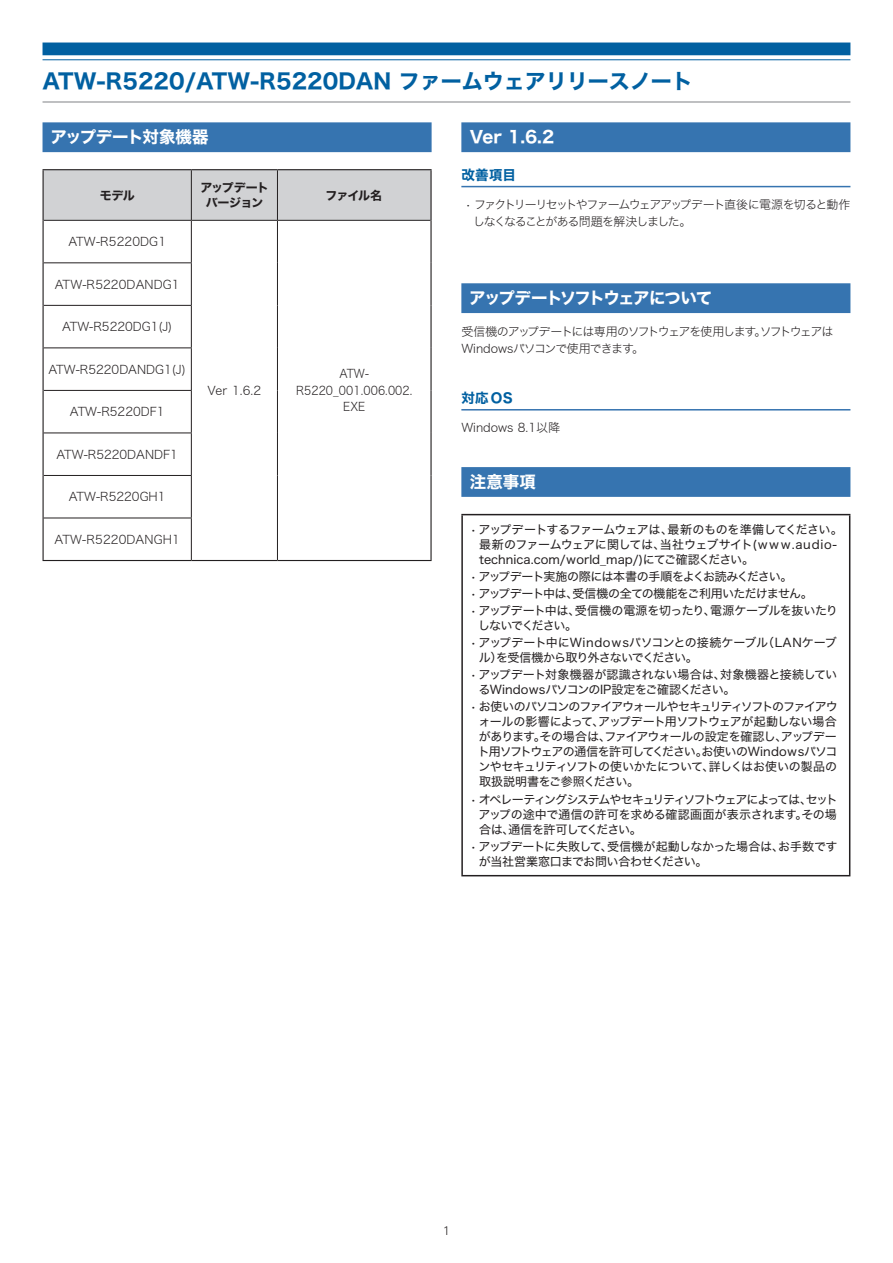
<style>
.page{position:relative;width:893px;height:1263px;background:#fff}
.page>*{position:absolute;margin:0;border:0;box-sizing:border-box;transform-origin:0 0}
.t1{font:21px "Hira Kaku Std W7";color:#0160a1}
.t2{font:16.5px "Hira Kaku Std W7";letter-spacing:-.09em;color:#fff}
.t3{font:16.5px "Hira Kaku Std W7";letter-spacing:-.06em;color:#fff}
.t4{font:16.5px "Hira Kaku Std W7";letter-spacing:-.03em;color:#fff}
.t5{font:13.5px "Hira Kaku Std W7";letter-spacing:.025em;color:#0160a1}
.t6{font:12px/15px "Hira Kaku Std W4";letter-spacing:-.035em;color:#231f20}
.t7{font:12px "Hira Kaku Std W2";color:#231f20}
.t8{font:12px/16.5px "Hira Kaku Std W2";letter-spacing:-.11em;color:#231f20}
.t9{font:12px/16.5px "Hira Kaku Std W2";letter-spacing:-.095em;color:#231f20}
.t10{font:12px/16.5px "Hira Kaku Std W2";color:#231f20;text-align:center;scale:.93 1}
.t11{font:12px/15px "Hira Kaku Std W7";letter-spacing:-.065em;color:#231f20;text-align:center}
.t12{font:300 12px "Univers Next Pro";color:#231f20}
</style>
<div class="page">
<div style="left:43px;top:43px;width:807px;height:12px;background:#0160a1"></div>
<hr style="left:43px;top:59px;width:807px;height:1px;background:#0160a1">
<hr style="left:43px;top:102px;width:807px;height:1px;background:#808285">
<div style="left:43px;top:122px;width:389px;height:30px;background:#3674b0"></div>
<div style="left:44px;top:170px;width:386px;height:50px;background:#d1d2d4"></div>
<svg style="left:44px;top:221px;width:386px;height:339px"></svg>
<hr style="left:191px;top:169px;width:86px;height:1px;background:#231f20">
<hr style="left:277px;top:169px;width:155px;height:1px;background:#231f20">
<hr style="left:430px;top:170px;width:2px;height:50px;background:#231f20">
<hr style="left:430px;top:220px;width:2px;height:43px;background:#231f20">
<hr style="left:430px;top:263px;width:2px;height:42px;background:#231f20">
<hr style="left:430px;top:305px;width:2px;height:43px;background:#231f20">
<hr style="left:430px;top:348px;width:2px;height:42px;background:#231f20">
<hr style="left:430px;top:390px;width:2px;height:43px;background:#231f20">
<hr style="left:430px;top:433px;width:2px;height:42px;background:#231f20">
<hr style="left:430px;top:475px;width:2px;height:43px;background:#231f20">
<hr style="left:430px;top:518px;width:2px;height:42px;background:#231f20">
<hr style="left:191px;top:560px;width:86px;height:1px;background:#231f20">
<hr style="left:277px;top:560px;width:155px;height:1px;background:#231f20">
<hr style="left:43px;top:220px;width:1px;height:43px;background:#231f20">
<hr style="left:43px;top:263px;width:1px;height:42px;background:#231f20">
<hr style="left:43px;top:305px;width:1px;height:43px;background:#231f20">
<hr style="left:43px;top:348px;width:1px;height:42px;background:#231f20">
<hr style="left:43px;top:390px;width:1px;height:43px;background:#231f20">
<hr style="left:43px;top:433px;width:1px;height:42px;background:#231f20">
<hr style="left:43px;top:475px;width:1px;height:43px;background:#231f20">
<hr style="left:43px;top:518px;width:1px;height:42px;background:#231f20">
<hr style="left:43px;top:560px;width:148px;height:1px;background:#231f20">
<hr style="left:43px;top:169px;width:148px;height:1px;background:#231f20">
<hr style="left:43px;top:170px;width:1px;height:50px;background:#231f20">
<hr style="left:191px;top:170px;width:1px;height:50px;background:#231f20">
<hr style="left:277px;top:170px;width:1px;height:50px;background:#231f20">
<hr style="left:44px;top:220px;width:147px;height:1px;background:#231f20">
<hr style="left:191px;top:220px;width:86px;height:1px;background:#231f20">
<hr style="left:191px;top:221px;width:1px;height:41px;background:#231f20">
<hr style="left:277px;top:220px;width:153px;height:1px;background:#231f20">
<hr style="left:277px;top:221px;width:1px;height:42px;background:#231f20">
<hr style="left:44px;top:262px;width:148px;height:1px;background:#231f20">
<hr style="left:191px;top:263px;width:1px;height:42px;background:#231f20">
<hr style="left:277px;top:263px;width:1px;height:42px;background:#231f20">
<hr style="left:44px;top:305px;width:148px;height:1px;background:#231f20">
<hr style="left:191px;top:306px;width:1px;height:41px;background:#231f20">
<hr style="left:277px;top:305px;width:1px;height:43px;background:#231f20">
<hr style="left:44px;top:347px;width:148px;height:1px;background:#231f20">
<hr style="left:191px;top:348px;width:1px;height:42px;background:#231f20">
<hr style="left:277px;top:348px;width:1px;height:42px;background:#231f20">
<hr style="left:44px;top:390px;width:148px;height:1px;background:#231f20">
<hr style="left:191px;top:391px;width:1px;height:42px;background:#231f20">
<hr style="left:277px;top:390px;width:1px;height:43px;background:#231f20">
<hr style="left:44px;top:433px;width:148px;height:1px;background:#231f20">
<hr style="left:191px;top:433px;width:1px;height:42px;background:#231f20">
<hr style="left:277px;top:433px;width:1px;height:42px;background:#231f20">
<hr style="left:44px;top:475px;width:148px;height:1px;background:#231f20">
<hr style="left:191px;top:476px;width:1px;height:42px;background:#231f20">
<hr style="left:277px;top:475px;width:1px;height:43px;background:#231f20">
<hr style="left:44px;top:518px;width:148px;height:1px;background:#231f20">
<hr style="left:191px;top:518px;width:1px;height:42px;background:#231f20">
<hr style="left:277px;top:518px;width:1px;height:42px;background:#231f20">
<div style="left:461px;top:122px;width:389px;height:30px;background:#3674b0"></div>
<hr style="left:461px;top:186px;width:389px;height:1px;background:#3674b0">
<div style="left:461px;top:283px;width:389px;height:30px;background:#3674b0"></div>
<hr style="left:461px;top:409px;width:389px;height:1px;background:#3674b0">
<div style="left:461px;top:467px;width:389px;height:30px;background:#3674b0"></div>
<hr style="left:461px;top:514px;width:389px;height:1px;background:#231f20">
<hr style="left:461px;top:515px;width:2px;height:360px;background:#231f20">
<hr style="left:849px;top:515px;width:1px;height:360px;background:#231f20">
<hr style="left:461px;top:875px;width:389px;height:1px;background:#231f20">
<h1 class="t1" style="left:43px;top:65px;width:652px">ATW-R5220/ATW-R5220DAN ファームウェアリリースノート</h1>
<h2 class="t4" style="left:50px;top:124px;width:160px">アップデート対象機器</h2>
<h2 class="t3" style="left:470px;top:124px;width:86px">Ver 1.6.2</h2>
<p class="t5" style="left:461px;top:164px;width:56px">改善項目</p>
<p class="t8" style="left:473px;top:196px;width:379px;text-indent:-8px">• ファクトリーリセットやファームウェアアップデート直後に電源を切ると動作しなくなることがある問題を解決しました。</p>
<p class="t11" style="left:100px;top:188px;width:36px">モデル</p>
<p class="t11" style="left:200px;top:181px;width:70px">アップデートバージョン</p>
<p class="t11" style="left:326px;top:188px;width:58px">ファイル名</p>
<p class="t7" style="left:68px;top:233px;width:99px">ATW-R5220DG1</p>
<p class="t7" style="left:55px;top:275px;width:126px">ATW-R5220DANDG1</p>
<p class="t7" style="left:62px;top:318px;width:112px">ATW-R5220DG1(J)</p>
<p class="t7" style="left:49px;top:360px;width:139px">ATW-R5220DANDG1(J)</p>
<p class="t7" style="left:70px;top:403px;width:96px">ATW-R5220DF1</p>
<p class="t7" style="left:57px;top:445px;width:123px">ATW-R5220DANDF1</p>
<p class="t7" style="left:69px;top:488px;width:98px">ATW-R5220GH1</p>
<p class="t7" style="left:55px;top:530px;width:127px">ATW-R5220DANGH1</p>
<p class="t7" style="left:208px;top:381px;width:55px">Ver 1.6.2</p>
<p class="t10" style="left:296px;top:365px;width:127px">ATW-<br>R5220_001.006.002.<br>EXE</p>
<h2 class="t2" style="left:469px;top:285px;width:244px">アップデートソフトウェアについて</h2>
<p class="t9" style="left:461px;top:323px;width:374px">受信機のアップデートには専用のソフトウェアを使用します。ソフトウェアは<br>Windowsパソコンで使用できます。</p>
<p class="t5" style="left:461px;top:387px;width:53px">対応OS</p>
<p class="t7" style="left:461px;top:419px;width:100px">Windows 8.1以降</p>
<h2 class="t3" style="left:470px;top:469px;width:67px">注意事項</h2>
<p class="t6" style="left:479px;top:522px;width:365px;text-indent:-9px">• アップデートするファームウェアは、最新のものを準備してください。最新のファームウェアに関しては、当社ウェブサイト(www.audio&shy;technica.com/world_map/)にてご確認ください。</p>
<p class="t6" style="left:471px;top:569px;width:323px">• アップデート実施の際には本書の手順をよくお読みください。</p>
<p class="t6" style="left:471px;top:586px;width:344px">• アップデート中は、受信機の全ての機能をご利用いただけません。</p>
<p class="t6" style="left:478px;top:603px;width:361px;text-indent:-8px">• アップデート中は、受信機の電源を切ったり、電源ケーブルを抜いたりしないでください。</p>
<p class="t6" style="left:479px;top:635px;width:360px;text-indent:-8px">• アップデート中にWindowsパソコンとの接続ケーブル（LANケーブル）を受信機から取り外さないでください。</p>
<p class="t6" style="left:478px;top:667px;width:360px;text-indent:-8px">• アップデート対象機器が認識されない場合は、対象機器と接続しているWindowsパソコンのIP設定をご確認ください。</p>
<p class="t6" style="left:478px;top:699px;width:361px;text-align:justify;text-indent:-7px">• お使いのパソコンのファイアウォールやセキュリティソフトのファイアウォールの影響によって、アップデート用ソフトウェアが起動しない場合があります。その場合は、ファイアウォールの設定を確認し、アップデート用ソフトウェアの通信を許可してください。お使いのWindowsパソコンやセキュリティソフトの使いかたについて、詳しくはお使いの製品の取扱説明書をご参照ください。</p>
<p class="t6" style="left:478px;top:791px;width:361px;text-align:justify;text-indent:-8px">• オペレーティングシステムやセキュリティソフトウェアによっては、セットアップの途中で通信の許可を求める確認画面が表示されます。その場合は、通信を許可してください。</p>
<p class="t6" style="left:479px;top:839px;width:360px;text-indent:-8px">• アップデートに失敗して、受信機が起動しなかった場合は、お手数ですが当社営業窓口までお問い合わせください。</p>
<p class="t12" style="left:443px;top:1224px;width:8px">1</p>
</div>
